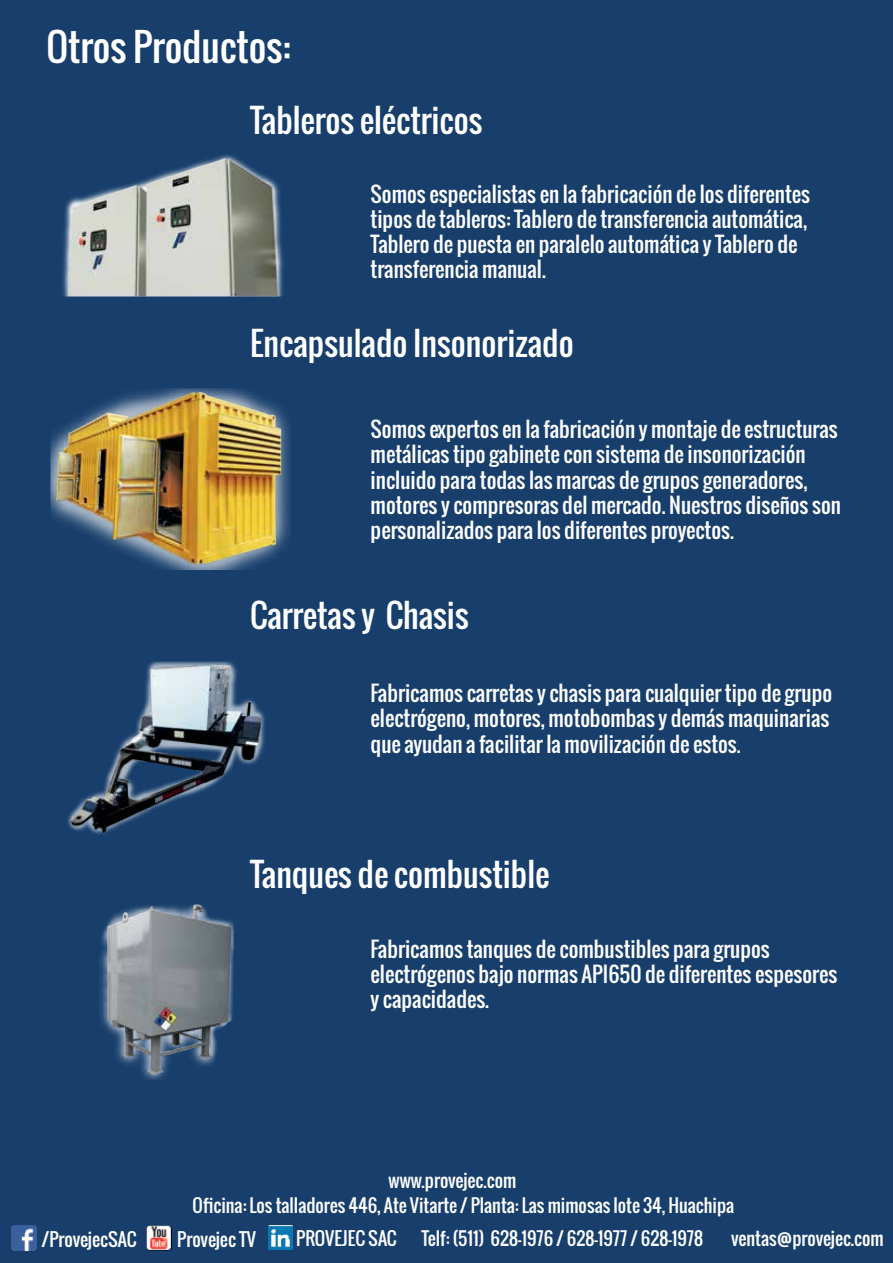
<style>
.page{position:relative;width:893px;height:1263px;background:#183f6c}
.page>*{position:absolute;margin:0;border:0;box-sizing:border-box;transform-origin:0 0}
.t1{font:37.8px "Oswald";color:#fff}
.t2{font:32.25px "Oswald";color:#fff}
.t3{font:21px/25.2px "Oswald";color:#fff}
.t4{font:18.15px "Oswald";color:#fff}
.t5{font:18px "Oswald";color:#fff}
</style>
<div class="page">
<img style="left:12px;top:1225px;width:25px;height:25px">
<img style="left:146px;top:1225px;width:25px;height:25px">
<img style="left:269px;top:1225px;width:24px;height:24px">
<img style="left:50px;top:388px;width:240px;height:181px">
<img style="left:62px;top:155px;width:221px;height:142px">
<img style="left:67px;top:661px;width:198px;height:173px">
<img style="left:100px;top:904px;width:135px;height:176px">
<h1 class="t1" style="left:46px;top:18px;width:246px">Otros Productos:</h1>
<h2 class="t2" style="left:250px;top:96px;width:234px">Tableros eléctricos</h2>
<p class="t3" style="left:371px;top:181px;width:441px">Somos especialistas en la fabricación de los diferentes tipos de tableros: Tablero de transferencia automática, Tablero de puesta en paralelo automática y Tablero de transferencia manual.</p>
<h2 class="t2" style="left:250px;top:319px;width:325px">Encapsulado Insonorizado</h2>
<p class="t3" style="left:371px;top:416px;width:472px">Somos expertos en la fabricación y montaje de estructuras metálicas tipo gabinete con sistema de insonorización incluido para todas las marcas de grupos generadores, motores y compresoras del mercado. Nuestros diseños son personalizados para los diferentes proyectos.</p>
<h2 class="t2" style="left:250px;top:590px;width:220px">Carretas y Chasis</h2>
<p class="t3" style="left:371px;top:680px;width:463px">Fabricamos carretas y chasis para cualquier tipo de grupo electrógeno, motores, motobombas y demás maquinarias que ayudan a facilitar la movilización de estos.</p>
<h2 class="t2" style="left:250px;top:849px;width:301px">Tanques de combustible</h2>
<p class="t3" style="left:371px;top:936px;width:468px">Fabricamos tanques de combustibles para grupos electrógenos bajo normas API650 de diferentes espesores y capacidades.</p>
<p class="t5" style="left:389px;top:1166px;width:129px">www.provejec.com</p>
<p class="t5" style="left:193px;top:1192px;width:543px">Oficina: Los talladores 446, Ate Vitarte / Planta: Las mimosas lote 34, Huachipa</p>
<p class="t4" style="left:42px;top:1226px;width:96px">/ProvejecSAC</p>
<p class="t4" style="left:177px;top:1226px;width:80px">Provejec TV</p>
<p class="t4" style="left:296px;top:1224px;width:102px">PROVEJEC SAC</p>
<p class="t5" style="left:421px;top:1224px;width:283px">Telf: (511) 628-1976 / 628-1977 / 628-1978</p>
<p class="t5" style="left:731px;top:1224px;width:154px">ventas@provejec.com</p>
</div>
